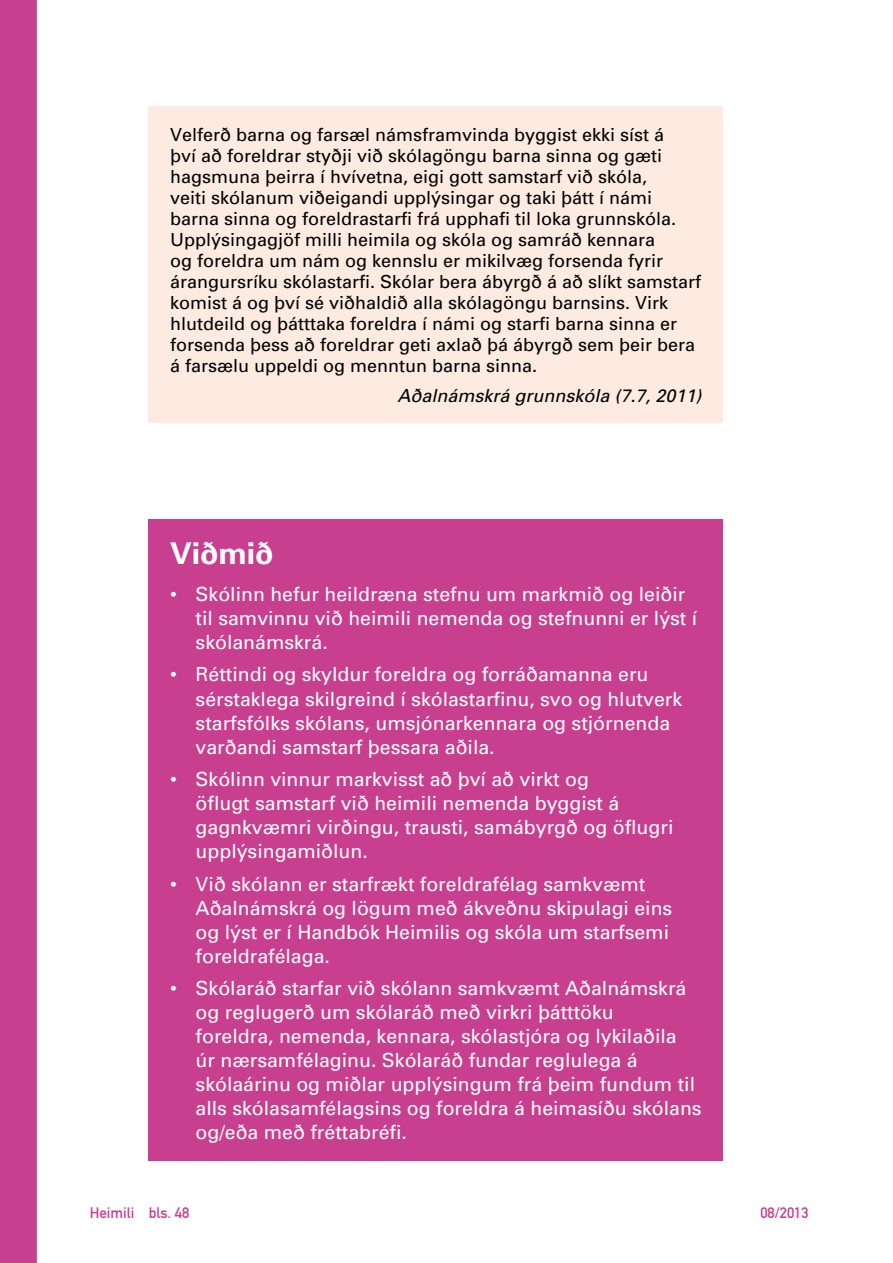
<style>
.page{position:relative;width:893px;height:1263px;background:#fff}
.page>*{position:absolute;margin:0;border:0;box-sizing:border-box;transform-origin:0 0}
.Viðmið_fyrirsögn{font:700 30px "Univers";color:#fff}
.t1{font:19.5px/24px "Univers";color:#fff}
.litaflötur{font:18px/21px "Univers";color:#000}
.litaflötur_copy{font:italic 18px "Univers";color:#000}
.Bls_númer_oþh{font:15px "DIN Mittelschrift";color:#c93f90}
</style>
<div class="page">
<div style="left:0;top:0;width:37px;height:1263px;background:#c93f90"></div>
<div style="left:149px;top:106px;width:574px;height:317px;background:#fdeae1"></div>
<div style="left:149px;top:519px;width:574px;height:641px;background:#c93f90"></div>
<p class="litaflötur" style="left:170px;top:124px;width:533px">Velferð barna og farsæl námsframvinda byggist ekki síst á<br>því að foreldrar styðji við skólagöngu barna sinna og gæti hagsmuna þeirra í hvívetna, eigi gott samstarf við skóla,<br>veiti skólanum viðeigandi upplýsingar og taki þátt í námi barna sinna og foreldrastarfi frá upphafi til loka grunnskóla.<br>Upplýsingagjöf milli heimila og skóla og samráð kennara<br>og foreldra um nám og kennslu er mikilvæg forsenda fyrir árangursríku skólastarfi. Skólar bera ábyrgð á að slíkt samstarf komist á og því sé viðhaldið alla skólagöngu barnsins. Virk hlutdeild og þátttaka foreldra í námi og starfi barna sinna er forsenda þess að foreldrar geti axlað þá ábyrgð sem þeir bera á farsælu uppeldi og menntun barna sinna.</p>
<p class="litaflötur_copy" style="left:398px;top:385px;width:306px">Aðalnámskrá grunnskóla (7.7, 2011)</p>
<p class="Viðmið_fyrirsögn" style="left:170px;top:535px;width:105px">Viðmið</p>
<p class="t1" style="left:196px;top:582px;width:503px;text-indent:-26px">• Skólinn hefur heildræna stefnu um markmið og leiðir til samvinnu við heimili nemenda og stefnunni er lýst í skólanámskrá.</p>
<p class="t1" style="left:196px;top:663px;width:488px;text-indent:-26px">• Réttindi og skyldur foreldra og forráðamanna eru sérstaklega skilgreind í skólastarfinu, svo og hlutverk starfsfólks skólans, umsjónarkennara og stjórnenda varðandi samstarf þessara aðila.</p>
<p class="t1" style="left:196px;top:767px;width:479px;text-indent:-26px">• Skólinn vinnur markvisst að því að virkt og<br>öflugt samstarf við heimili nemenda byggist á gagnkvæmri virðingu, trausti, samábyrgð og öflugri upplýsingamiðlun.</p>
<p class="t1" style="left:196px;top:872px;width:478px;text-indent:-26px">• Við skólann er starfrækt foreldrafélag samkvæmt Aðalnámskrá og lögum með ákveðnu skipulagi eins og lýst er í Handbók Heimilis og skóla um starfsemi foreldrafélaga.</p>
<p class="t1" style="left:196px;top:976px;width:508px;text-indent:-26px">• Skólaráð starfar við skólann samkvæmt Aðalnámskrá og reglugerð um skólaráð með virkri þátttöku<br>foreldra, nemenda, kennara, skólastjóra og lykilaðila<br>úr nærsamfélaginu. Skólaráð fundar reglulega á skólaárinu og miðlar upplýsingum frá þeim fundum til alls skólasamfélagsins og foreldra á heimasíðu skólans og/eða með fréttabréfi.</p>
<p class="Bls_númer_oþh" style="left:90px;top:1204px;width:101px">Heimili bls. 48</p>
<p class="Bls_númer_oþh" style="left:760px;top:1204px;width:50px">08/2013</p>
</div>
